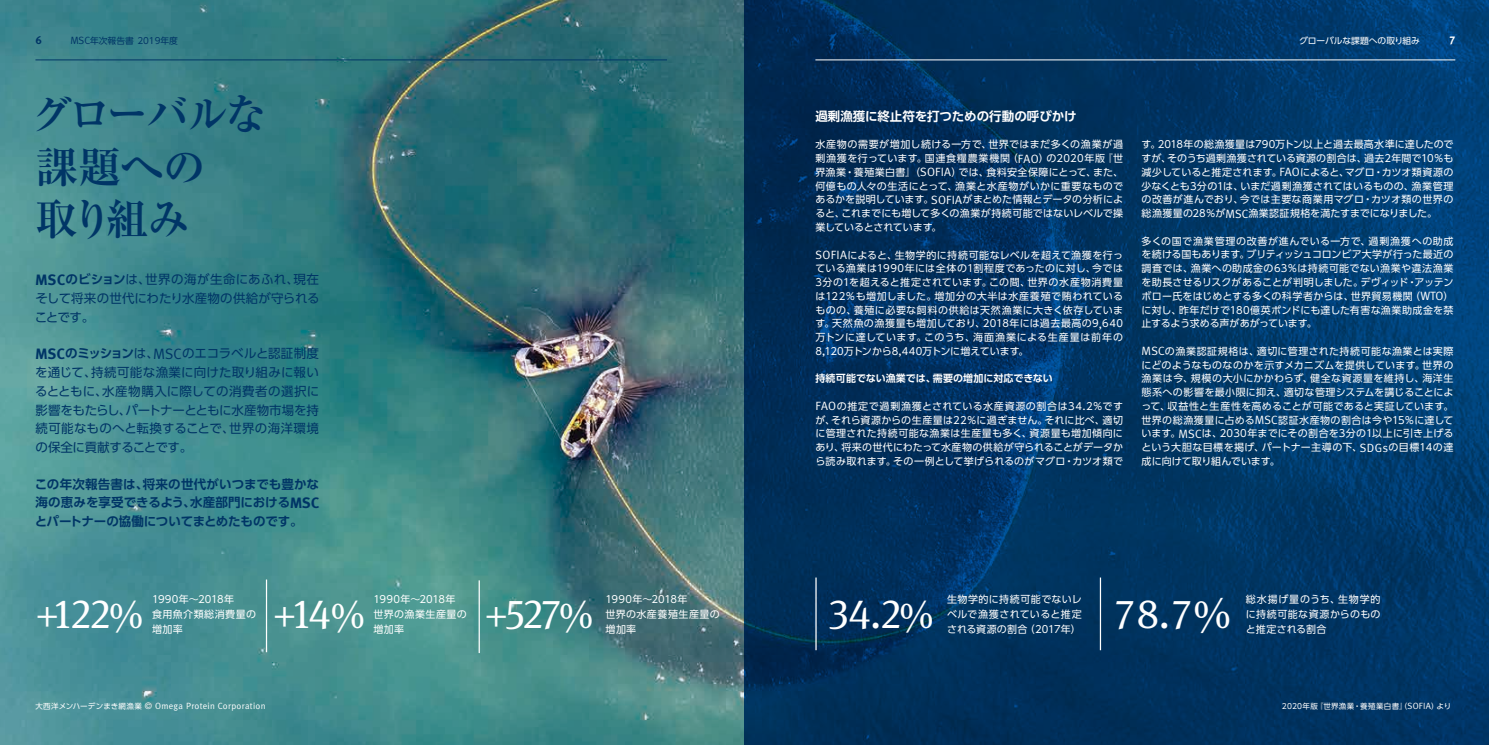
<style>
.page{position:relative;width:1489px;height:745px;background:#fff}
.page>*{position:absolute;margin:0;border:0;box-sizing:border-box;transform-origin:0 0}
.t1{font:700 42.5px/52.5px "Ryumin Pro";letter-spacing:-.065em;color:#003566}
.t2{font:41.25px "Meta Serif Pro";letter-spacing:-.005em;color:#fff}
.t3{font:12.5px/18.8px "UD Shin Go Pro";letter-spacing:.01em;color:#003566;text-align:justify}
.t4{font:700 12.5px/18.8px "UD Shin Go Pro De";letter-spacing:-.005em;color:#003566;text-align:justify}
.t5{font:700 12.5px "UD Shin Go Pro De";letter-spacing:-.005em;color:#fff}
.t6{font:700 11.25px "Meta Pro";color:#003566}
.t7{font:700 11.25px "Meta Pro";color:#fff}
.t8{font:10px/13.8px "UD Shin Go Pro";letter-spacing:.025em;color:#fff;text-align:justify}
.t9{font:10px/15px "UD Shin Go Pro";letter-spacing:.06em;color:#fff}
.t10{font:700 10px "UD Shin Go Pro De";color:#fff}
.t11{font:10px "UD Shin Go Pro";letter-spacing:.005em;color:#fff}
.t12{font:9px "Meta";letter-spacing:.025em;color:#fff}
.t13{font:8.75px "UD Shin Go Pro";color:#003566}
.t14{font:8.75px "UD Shin Go Pro";letter-spacing:-.005em;color:#fff}
.t15{font:7.5px "UD Shin Go Pro";letter-spacing:.035em;color:#fff}
.s1{font-family:"Meta";font-size:10.5px}
.s2{font-family:"Meta";font-weight:700;font-size:15px}
.s3{font-family:"UD Shin Go Pro De";font-weight:700}
.s4{font-family:"Meta";font-size:15px}
.s5{font-family:"Meta";font-size:12px}
.s6{font-size:37.5px}
.s7{font-family:"UD Shin Go Pro";font-size:7.5px}
.s8{font-family:"Meta";font-size:9px}
</style>
<div class="page">
<img style="left:0;top:0;width:744px;height:744px">
<svg style="left:744px;top:0;width:744px;height:744px;fill:#00335f"></svg>
<hr style="left:1099px;top:577px;width:1px;height:72px;background:#fff">
<hr style="left:815px;top:577px;width:1px;height:72px;background:#fff">
<hr style="left:266px;top:579px;width:1px;height:72px;background:#fff">
<hr style="left:478px;top:580px;width:2px;height:72px;background:#fff">
<hr style="left:815px;top:60px;width:640px;height:1px;background:#fff">
<hr style="left:35px;top:60px;width:632px;height:1px;background:#003566">
<p class="t6" style="left:35px;top:33px;width:8px">6</p>
<p class="t13" style="left:71px;top:33px;width:109px"><span class="s1">MSC</span>年次報告書 2019年度</p>
<p class="t14" style="left:1299px;top:33px;width:122px">グローバルな課題への取り組み</p>
<p class="t7" style="left:1449px;top:33px;width:7px">7</p>
<h1 class="t1" style="left:31px;top:85px;width:238px">グローバルな課題への<br>取り組み</h1>
<p class="t3" style="left:35px;top:269px;width:286px"><span class="s2">MSC</span><span class="s3">のビション</span>は、世界の海が生命にあふれ、現在そして将来の世代にわたり水産物の供給が守られることです。</p>
<p class="t3" style="left:35px;top:343px;width:286px"><span class="s2">MSC</span><span class="s3">のミッション</span>は、<span class="s4">MSC</span>のエコラベルと認証制度を通じて、持続可能な漁業に向けた取り組みに報いるとともに、水産物購入に際しての消費者の選択に影響をもたらし、パートナーとともに水産物市場を持続可能なものへと転換することで、世界の海洋環境の保全に貢献することです。</p>
<p class="t4" style="left:35px;top:474px;width:286px">この年次報告書は、将来の世代がいつまでも豊かな海の恵みを享受できるよう、水産部門における<span class="s4">MSC</span>とパートナーの協働についてまとめたものです。</p>
<p class="t5" style="left:815px;top:106px;width:263px">過剰漁獲に終止符を打つための行動の呼びかけ</p>
<p class="t8" style="left:815px;top:137px;width:309px">水産物の需要が増加し続ける一方で、世界ではまだ多くの漁業が過剰漁獲を行っています。国連食糧農業機関（<span class="s5">FAO</span>）の2020年版『世界漁業・養殖業白書』（<span class="s5">SOFIA</span>）では、食料安全保障にとって、また、何億もの人々の生活にとって、漁業と水産物がいかに重要なものであるかを説明しています。<span class="s5">SOFIA</span>がまとめた情報とデータの分析によると、これまでにも増して多くの漁業が持続可能ではないレベルで操業しているとされています。</p>
<p class="t8" style="left:815px;top:247px;width:309px"><span class="s5">SOFIA</span>によると、生物学的に持続可能なレベルを超えて漁獲を行っている漁業は1990年には全体の1割程度であったのに対し、今では3分の1を超えると推定されています。この間、世界の水産物消費量は122％も増加しました。増加分の大半は水産養殖で賄われているものの、養殖に必要な飼料の供給は天然漁業に大きく依存しています。天然魚の漁獲量も増加しており、2018年には過去最高の9<span class="s5">,</span>640万トンに達しています。このうち、海面漁業による生産量は前年の8<span class="s5">,</span>120万トンから8<span class="s5">,</span>440万トンに増えています。</p>
<p class="t10" style="left:815px;top:370px;width:239px">持続可能でない漁業では、需要の増加に対応できない</p>
<p class="t8" style="left:815px;top:398px;width:309px"><span class="s5">FAO</span>の推定で過剰漁獲とされている水産資源の割合は34<span class="s5">.</span>2％ですが、それら資源からの生産量は22％に過ぎません。それに比べ、適切に管理された持続可能な漁業は生産量も多く、資源量も増加傾向にあり、将来の世代にわたって水産物の供給が守られることがデータから読み取れます。その一例として挙げられるのがマグロ・カツオ類で</p>
<p class="t8" style="left:1141px;top:137px;width:313px">す。2018年の総漁獲量は790万トン以上と過去最高水準に達したのですが、そのうち過剰漁獲されている資源の割合は、過去2年間で10％も減少していると推定されます。<span class="s5">FAO</span>によると、マグロ・カツオ類資源の少なくとも3分の1は、いまだ過剰漁獲されてはいるものの、漁業管理の改善が進んでおり、今では主要な商業用マグロ・カツオ類の世界の総漁獲量の28％が<span class="s5">MSC</span>漁業認証規格を満たすまでになりました。</p>
<p class="t8" style="left:1141px;top:233px;width:313px">多くの国で漁業管理の改善が進んでいる一方で、過剰漁獲への助成を続ける国もあります。ブリティッシュコロンビア大学が行った最近の調査では、漁業への助成金の63％は持続可能でない漁業や違法漁業を助長させるリスクがあることが判明しました。デヴィッド・アッテンボロー氏をはじめとする多くの科学者からは、世界貿易機関（<span class="s5">WTO</span>）に対し、昨年だけで180億英ポンドにも達した有害な漁業助成金を禁止するよう求める声があがっています。</p>
<p class="t8" style="left:1141px;top:343px;width:313px"><span class="s5">MSC</span>の漁業認証規格は、適切に管理された持続可能な漁業とは実際にどのようなものなのかを示すメカニズムを提供しています。世界の漁業は今、規模の大小にかかわらず、健全な資源量を維持し、海洋生態系への影響を最小限に抑え、適切な管理システムを講じることによって、収益性と生産性を高めることが可能であると実証しています。世界の総漁獲量に占める<span class="s5">MSC</span>認証水産物の割合は今や15％に達しています。<span class="s5">MSC</span>は、2030年までにその割合を3分の1以上に引き上げるという大胆な目標を掲げ、パートナー主導の下、<span class="s5">SDGs</span>の目標14の達成に向けて取り組んでいます。</p>
<h2 class="t2" style="left:35px;top:583px;width:109px">+122<span class="s6">%</span></h2>
<p class="t8" style="left:152px;top:591px;width:105px;line-height:15px">1990年～2018年<br>食用魚介類総消費量の</p>
<p class="t8" style="left:152px;top:622px;width:32px">増加率</p>
<h2 class="t2" style="left:273px;top:583px;width:93px">+14<span class="s6">%</span></h2>
<p class="t8" style="left:373px;top:591px;width:95px;line-height:15px">1990年～2018年世界の漁業生産量の</p>
<p class="t8" style="left:373px;top:622px;width:32px">増加率</p>
<h2 class="t2" style="left:484px;top:583px;width:110px">+527<span class="s6">%</span></h2>
<p class="t8" style="left:605px;top:591px;width:116px;line-height:15px">1990年～2018年<br>世界の水産養殖生産量の</p>
<p class="t8" style="left:605px;top:622px;width:32px">増加率</p>
<h2 class="t2" style="left:829px;top:583px;width:106px">34.2<span class="s6">%</span></h2>
<p class="t8" style="left:947px;top:591px;width:136px;line-height:15px">生物学的に持続可能でないレベルで漁獲されていると推定</p>
<p class="t11" style="left:947px;top:621px;width:135px">される資源の割合（2017年）</p>
<h2 class="t2" style="left:1113px;top:583px;width:119px">78.7%</h2>
<p class="t9" style="left:1245px;top:591px;width:136px">総水揚げ量のうち、生物学的に持続可能な資源からのもの</p>
<p class="t8" style="left:1245px;top:622px;width:82px">と推定される割合</p>
<p class="t12" style="left:35px;top:700px;width:231px"><span class="s7">大西洋メンハーデンまき網漁業</span> © Omega Protein Corporation</p>
<p class="t15" style="left:1281px;top:699px;width:171px">2020年版『世界漁業・養殖業白書』（<span class="s8">SOFIA</span>）より</p>
</div>
